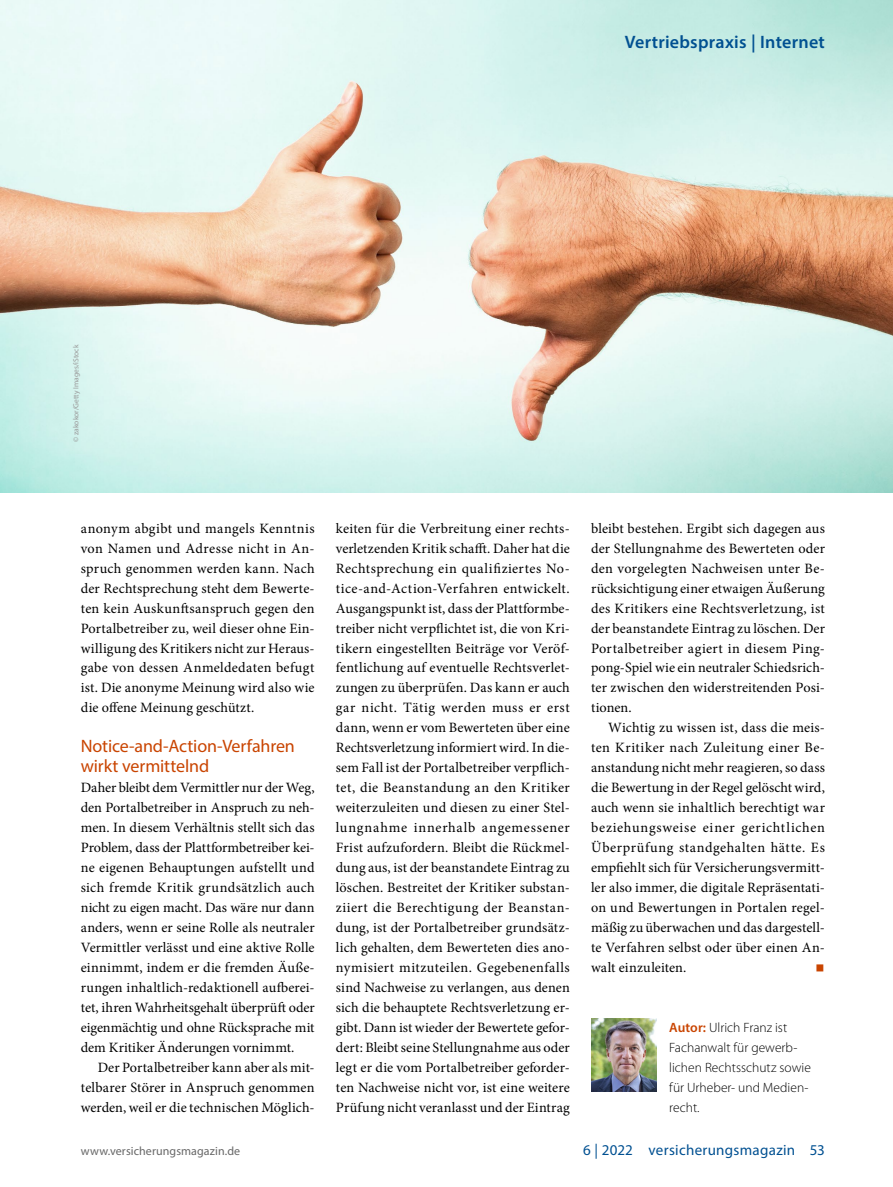
<style>
.page{position:relative;width:893px;height:1187px;background:#fff}
.page>*{position:absolute;margin:0;border:0;box-sizing:border-box;transform-origin:0 0}
.Para_Indent{font:24px "Minion Pro";color:#c94400}
.SectionHeading_1_x{font:18px/20px "Myriad Pro";letter-spacing:-.01em;color:#c94400}
.t1{font:600 18px "Myriad Pro";letter-spacing:.015em;color:#005091}
.t2{font:15px "Myriad Pro";letter-spacing:.02em;color:#005091}
.Para_Indent-2{font:14.25px/20px "Minion Pro";letter-spacing:.01em;color:#000;text-align:justify}
.Para_x{font:14.25px/20px "Minion Pro";letter-spacing:-.005em;color:#000;text-align:justify}
.Biography_x{font:300 13.5px/20px "Myriad Pro";color:#000}
.t3{font:12px "Myriad Pro";letter-spacing:.01em;color:#676767}
.Image_Source_x{font:7.5px "Myriad Pro";color:#989898}
.s1{font-weight:600;color:#c94400}
</style>
<div class="page">
<img style="left:591px;top:1018px;width:66px;height:73px">
<img style="left:0;top:0;width:893px;height:493px">
<p class="t1" style="left:625px;top:30px;width:202px">Vertriebspraxis | Internet</p>
<p class="Image_Source_x" style="left:71px;top:441px;width:98px;rotate:-90deg">© zakokor/Getty Images/iStock</p>
<p class="Para_Indent-2" style="left:81px;top:518px;width:235px">anonym abgibt und mangels Kenntnis von Namen und Adresse nicht in An&shy;spruch genommen werden kann. Nach der Rechtsprechung steht dem Bewerte&shy;ten kein Auskunftsanspruch gegen den Portalbetreiber zu, weil dieser ohne Ein&shy;willigung des Kritikers nicht zur Heraus&shy;gabe von dessen Anmeldedaten befugt ist. Die anonyme Meinung wird also wie die offene Meinung geschützt.</p>
<p class="SectionHeading_1_x" style="left:81px;top:736px;width:216px">Notice-and-Action-Verfahren wirkt vermittelnd</p>
<p class="Para_x" style="left:81px;top:777px;width:235px">Daher bleibt dem Vermittler nur der Weg, den Portalbetreiber in Anspruch zu neh&shy;men. In diesem Verhältnis stellt sich das Problem, dass der Plattformbetreiber kei&shy;ne eigenen Behauptungen aufstellt und sich fremde Kritik grundsätzlich auch nicht zu eigen macht. Das wäre nur dann anders, wenn er seine Rolle als neutraler Vermittler verlässt und eine aktive Rolle einnimmt, indem er die fremden Äuße&shy;rungen inhaltlich-redaktionell aufberei&shy;tet, ihren Wahrheitsgehalt überprüft oder eigenmächtig und ohne Rücksprache mit dem Kritiker Änderungen vornimmt.</p>
<p class="Para_Indent-2" style="left:81px;top:1057px;width:235px;text-indent:17px">Der Portalbetreiber kann aber als mit&shy;telbarer Störer in Anspruch genommen werden, weil er die technischen Möglich-</p>
<p class="Para_Indent-2" style="left:336px;top:518px;width:235px">keiten für die Verbreitung einer rechts&shy;verletzenden Kritik schafft. Daher hat die Rechtsprechung ein qualifiziertes No&shy;tice-and-Action-Verfahren entwickelt.<br>Ausgangspunkt ist, dass der Plattformbe&shy;treiber nicht verpflichtet ist, die von Kri&shy;tikern eingestellten Beiträge vor Veröf&shy;fentlichung auf eventuelle Rechtsverlet&shy;zungen zu überprüfen. Das kann er auch gar nicht. Tätig werden muss er erst dann, wenn er vom Bewerteten über eine Rechtsverletzung informiert wird. In die&shy;sem Fall ist der Portalbetreiber verpflich&shy;tet, die Beanstandung an den Kritiker weiterzuleiten und diesen zu einer Stel&shy;lungnahme innerhalb angemessener Frist aufzufordern. Bleibt die Rückmel&shy;dung aus, ist der beanstandete Eintrag zu löschen. Bestreitet der Kritiker substan&shy;ziiert die Berechtigung der Beanstan&shy;dung, ist der Portalbetreiber grundsätz&shy;lich gehalten, dem Bewerteten dies ano&shy;nymisiert mitzuteilen. Gegebenenfalls sind Nachweise zu verlangen, aus denen sich die behauptete Rechtsverletzung er&shy;gibt. Dann ist wieder der Bewertete gefor&shy;dert: Bleibt seine Stellungnahme aus oder legt er die vom Portalbetreiber geforder&shy;ten Nachweise nicht vor, ist eine weitere Prüfung nicht veranlasst und der Eintrag</p>
<p class="Para_Indent-2" style="left:591px;top:518px;width:235px">bleibt bestehen. Ergibt sich dagegen aus der Stellungnahme des Bewerteten oder den vorgelegten Nachweisen unter Be&shy;rücksichtigung einer etwaigen Äußerung des Kritikers eine Rechtsverletzung, ist der beanstandete Eintrag zu löschen. Der Portalbetreiber agiert in diesem Ping&shy;pong-Spiel wie ein neutraler Schiedsrich&shy;ter zwischen den widerstreitenden Posi&shy;tionen.</p>
<p class="Para_Indent-2" style="left:591px;top:717px;width:235px;text-indent:17px">Wichtig zu wissen ist, dass die meis&shy;ten Kritiker nach Zuleitung einer Be&shy;anstandung nicht mehr reagieren, so dass die Bewertung in der Regel gelöscht wird, auch wenn sie inhaltlich berechtigt war beziehungsweise einer gerichtlichen Überprüfung standgehalten hätte. Es empfiehlt sich für Versicherungsvermitt&shy;ler also immer, die digitale Repräsentati&shy;on und Bewertungen in Portalen regel&shy;mäßig zu überwachen und das dargestell&shy;te Verfahren selbst oder über einen An&shy;walt einzuleiten.</p>
<p class="Para_Indent" style="left:815px;top:950px;width:11px">■</p>
<p class="Biography_x" style="left:669px;top:1017px;width:143px"><span class="s1">Autor:</span> Ulrich Franz ist<br>Fachanwalt für gewerb&shy;lichen Rechtsschutz sowie für Urheber- und Medien&shy;recht.</p>
<p class="t3" style="left:81px;top:1143px;width:161px">www.versicherungsmagazin.de</p>
<p class="t2" style="left:583px;top:1140px;width:243px">6 | 2022 versicherungsmagazin 53</p>
</div>
